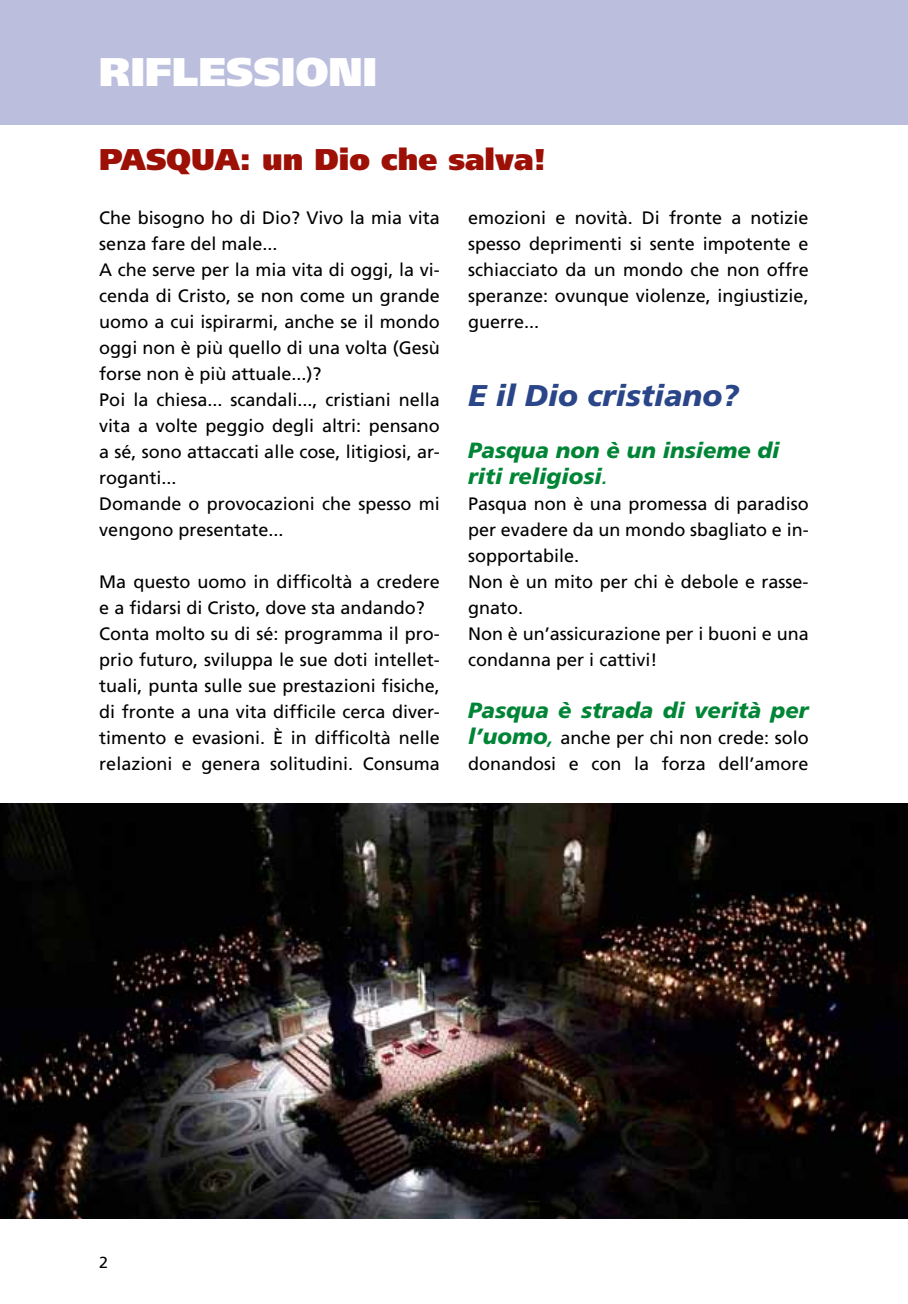
<style>
.page{position:relative;width:908px;height:1304px;background:#fff}
.page>*{position:absolute;margin:0;border:0;box-sizing:border-box;transform-origin:0 0}
.t1{font:900 40px "Frutiger";color:#fff}
.t2{font:900 30px "Frutiger";color:#9c1006}
.t3{font:italic 900 30px "Frutiger";color:#2a4689}
.t4{font:italic 900 22px/26px "Frutiger";color:#008536}
.t5{font:18px/26px "Frutiger";color:#000}
.t6{font:16px "Frutiger";color:#000}
.s1{font-weight:400}
.s2{font-weight:900;font-style:italic;font-size:22px;color:#008536}
.s3{font-style:italic;font-size:22px;color:#008536}
</style>
<div class="page">
<div style="left:0;top:0;width:907px;height:125px;background:#bbbedc"></div>
<img style="left:0;top:803px;width:907px;height:416px">
<h1 class="t1" style="left:99px;top:48px;width:279px">riflessioni</h1>
<h2 class="t2" style="left:99px;top:141px;width:23px">PAS</h2>
<h2 class="t2" style="left:166px;top:141px;width:381px">QUA: un Dio che salva!</h2>
<p class="t5" style="left:99px;top:204px;width:342px">Che bisogno ho di Dio? Vivo la mia vita senza fare del male...<br>A che serve per la mia vita di oggi, la vi&shy;cenda di Cristo, se non come un grande uomo a cui ispirarmi, anche se il mondo oggi non è più quello di una volta (Gesù forse non è più attuale...)?<br>Poi la chiesa... scandali..., cristiani nella vita a volte peggio degli altri: pensano a sé, sono attaccati alle cose, litigiosi, ar&shy;roganti...<br>Domande o provocazioni che spesso mi vengono presentate...</p>
<p class="t5" style="left:99px;top:568px;width:342px">Ma questo uomo in difficoltà a credere e a fidarsi di Cristo, dove sta andando?<br>Conta molto su di sé: programma il pro&shy;prio futuro, sviluppa le sue doti intellet&shy;tuali, punta sulle sue prestazioni fisiche, di fronte a una vita difficile cerca diver&shy;timento e evasioni. È in difficoltà nelle relazioni e genera solitudini. Consuma</p>
<p class="t5" style="left:468px;top:204px;width:342px;text-align:justify">emozioni e novità. Di fronte a notizie spesso deprimenti si sente impotente e schiacciato da un mondo che non offre speranze: ovunque violenze, ingiustizie, guerre...</p>
<h2 class="t3" style="left:468px;top:377px;width:272px">E il Dio cristiano?</h2>
<p class="t4" style="left:468px;top:437px;width:313px">Pasqua non è un insieme di riti religiosi<span class="s1">.</span></p>
<p class="t5" style="left:468px;top:490px;width:342px">Pasqua non è una promessa di paradiso per evadere da un mondo sbagliato e in&shy;sopportabile.<br>Non è un mito per chi è debole e rasse&shy;gnato.<br>Non è un’assicurazione per i buoni e una condanna per i cattivi!</p>
<p class="t4" style="left:468px;top:697px;width:342px">Pasqua è strada di verità per</p>
<p class="t5" style="left:468px;top:724px;width:342px"><span class="s2">l’uomo</span><span class="s3">,</span> anche per chi non crede: solo donandosi e con la forza dell’amore</p>
<p class="t6" style="left:99px;top:1253px;width:10px">2</p>
</div>
